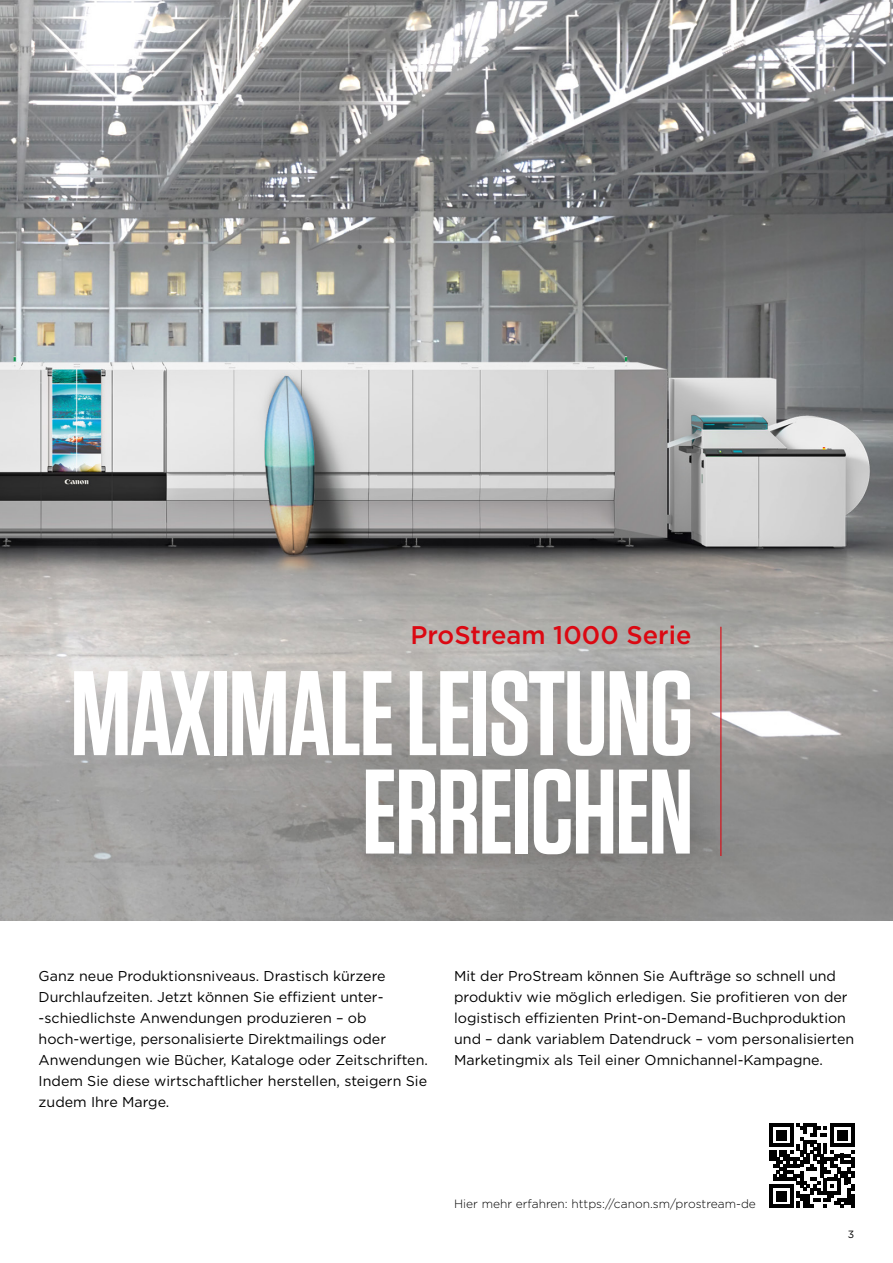
<style>
.page{position:relative;width:893px;height:1263px;background:#fff}
.page>*{position:absolute;margin:0;border:0;box-sizing:border-box;transform-origin:0 0}
.t1{font:600 120px/98.4px "Tungsten";letter-spacing:-.015em;color:#fff;text-align:right}
.t2{font:500 25.5px "Gotham";color:#db0812}
.t3{font:14.25px/21px "Gotham";color:#000}
.t4{font:300 12px "Gotham";color:#000}
.t5{font:10.5px "Gotham";color:#000}
</style>
<div class="page">
<img style="left:0;top:0;width:893px;height:921px">
<hr style="left:769px;top:1123px;width:4px;height:24px;background:#000">
<hr style="left:769px;top:1150px;width:4px;height:10px;background:#000">
<hr style="left:769px;top:1184px;width:4px;height:24px;background:#000">
<svg style="left:773px;top:1123px;width:81px;height:85px"></svg>
<hr style="left:851px;top:1194px;width:3px;height:14px;background:#000">
<div style="left:56px;top:653px;width:664px;height:230px;background:#000;opacity:.15"></div>
<hr style="left:720px;top:627px;width:1px;height:229px;background:#db0812">
<h2 class="t2" style="left:410px;top:618px;width:282px">ProStream 1000 Serie</h2>
<h1 class="t1" style="left:70px;top:667px;width:625px">MAXIMALE LEISTUNG<br>ERREICHEN</h1>
<p class="t3" style="left:39px;top:965px;width:391px">Ganz neue Produktionsniveaus. Drastisch kürzere Durchlaufzeiten. Jetzt können Sie effizient unter--schiedlichste Anwendungen produzieren – ob hoch-wertige, personalisierte Direktmailings oder Anwendungen wie Bücher, Kataloge oder Zeitschriften.<br>Indem Sie diese wirtschaftlicher herstellen, steigern Sie zudem Ihre Marge.</p>
<p class="t3" style="left:454px;top:965px;width:402px">Mit der ProStream können Sie Aufträge so schnell und produktiv wie möglich erledigen. Sie profitieren von der logistisch effizienten Print-on-Demand-Buchproduktion und – dank variablem Datendruck – vom personalisierten Marketingmix als Teil einer Omnichannel-Kampagne.</p>
<p class="t4" style="left:454px;top:1196px;width:303px">Hier mehr erfahren: https://canon.sm/prostream-de</p>
<p class="t5" style="left:848px;top:1228px;width:8px">3</p>
</div>
